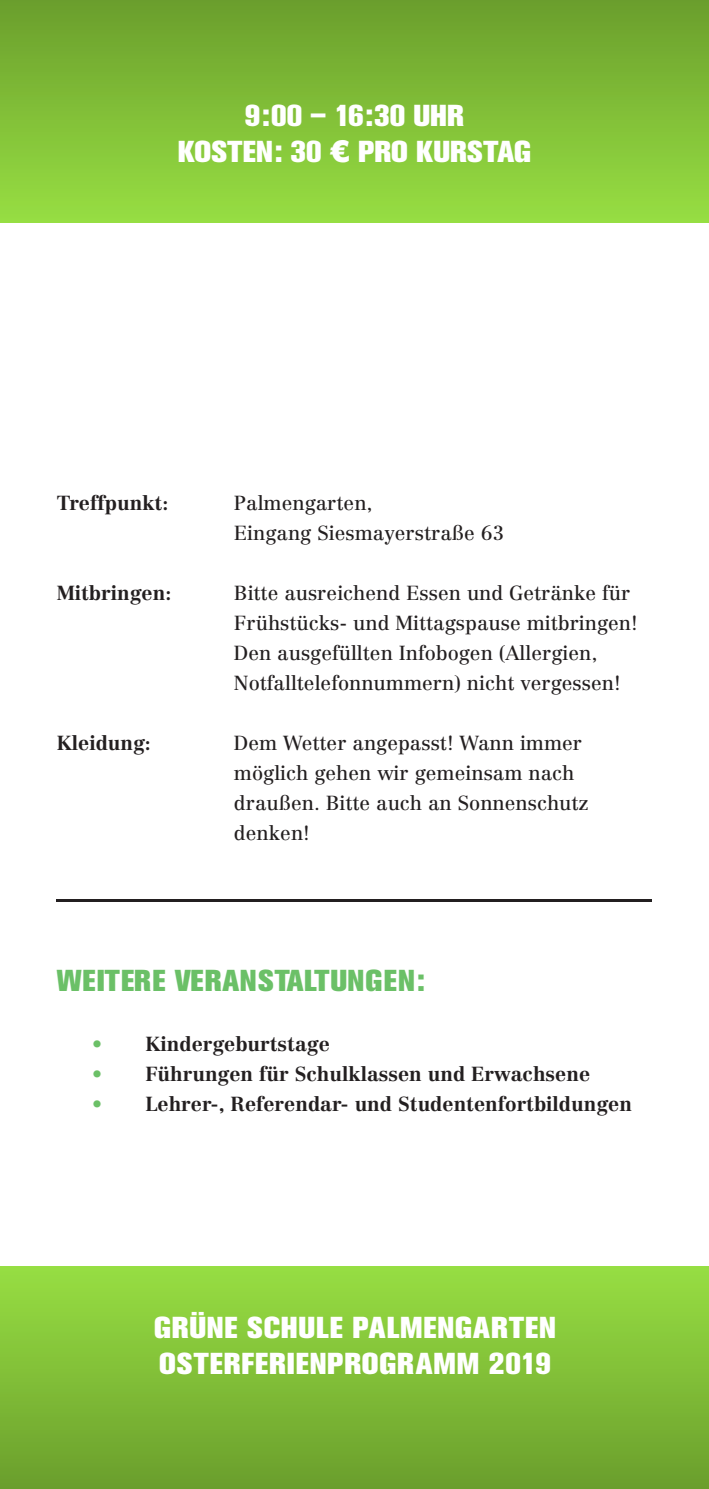
<style>
.page{position:relative;width:709px;height:1489px;background:#fff}
.page>*{position:absolute;margin:0;border:0;box-sizing:border-box;transform-origin:0 0}
.t1{font:800 30px/36px "Akzidenz Grotesk BE";letter-spacing:.025em;color:#fff}
.t2{font:800 30px/36px "Akzidenz Grotesk BE";color:#fff;text-align:center}
.t3{font:800 30px "Akzidenz Grotesk BE";letter-spacing:.03em;color:#6bc067}
.t4{font:20px/30px "Centennial";color:#231f20}
.t5{font:700 20px "Centennial";color:#231f20}
.s1{font-family:"Arial";font-weight:900}
.s2{font-weight:400;color:#6bc067}
</style>
<div class="page">
<img style="left:0;top:0;width:709px;height:223px">
<img style="left:0;top:1266px;width:709px;height:222px">
<hr style="left:57px;top:899px;width:595px;height:2px;background:#231f20">
<h1 class="t2" style="left:178px;top:98px;width:355px">9:00 – 16:30 UHR<br>KOSTEN: 30 <span class="s1">€</span> PRO KURSTAG</h1>
<p class="t5" style="left:57px;top:491px;width:113px">Treffpunkt:</p>
<p class="t4" style="left:234px;top:488px;width:272px">Palmengarten,<br>Eingang Siesmayerstraße 63</p>
<p class="t5" style="left:57px;top:581px;width:116px">Mitbringen:</p>
<p class="t4" style="left:234px;top:578px;width:405px">Bitte ausreichend Essen und Getränke für Frühstücks- und Mittagspause mitbringen!<br>Den ausgefüllten Infobogen (Allergien, Notfalltelefonnummern) nicht vergessen!</p>
<p class="t5" style="left:57px;top:731px;width:96px">Kleidung:</p>
<p class="t4" style="left:234px;top:728px;width:356px">Dem Wetter angepasst! Wann immer möglich gehen wir gemeinsam nach draußen. Bitte auch an Sonnenschutz denken!</p>
<h1 class="t3" style="left:57px;top:962px;width:370px">WEITERE VERANSTALTUNGEN:</h1>
<p class="t5" style="left:92px;top:1031px;width:239px"><span class="s2">•</span> Kindergeburtstage</p>
<p class="t5" style="left:92px;top:1061px;width:499px"><span class="s2">•</span> Führungen für Schulklassen und Erwachsene</p>
<p class="t5" style="left:92px;top:1091px;width:541px"><span class="s2">•</span> Lehrer-, Referendar- und Studentenfortbildungen</p>
<h1 class="t1" style="left:154px;top:1309px;width:403px">GRÜNE SCHULE PALMENGARTEN<br>OSTERFERIENPROGRAMM 2019</h1>
</div>
